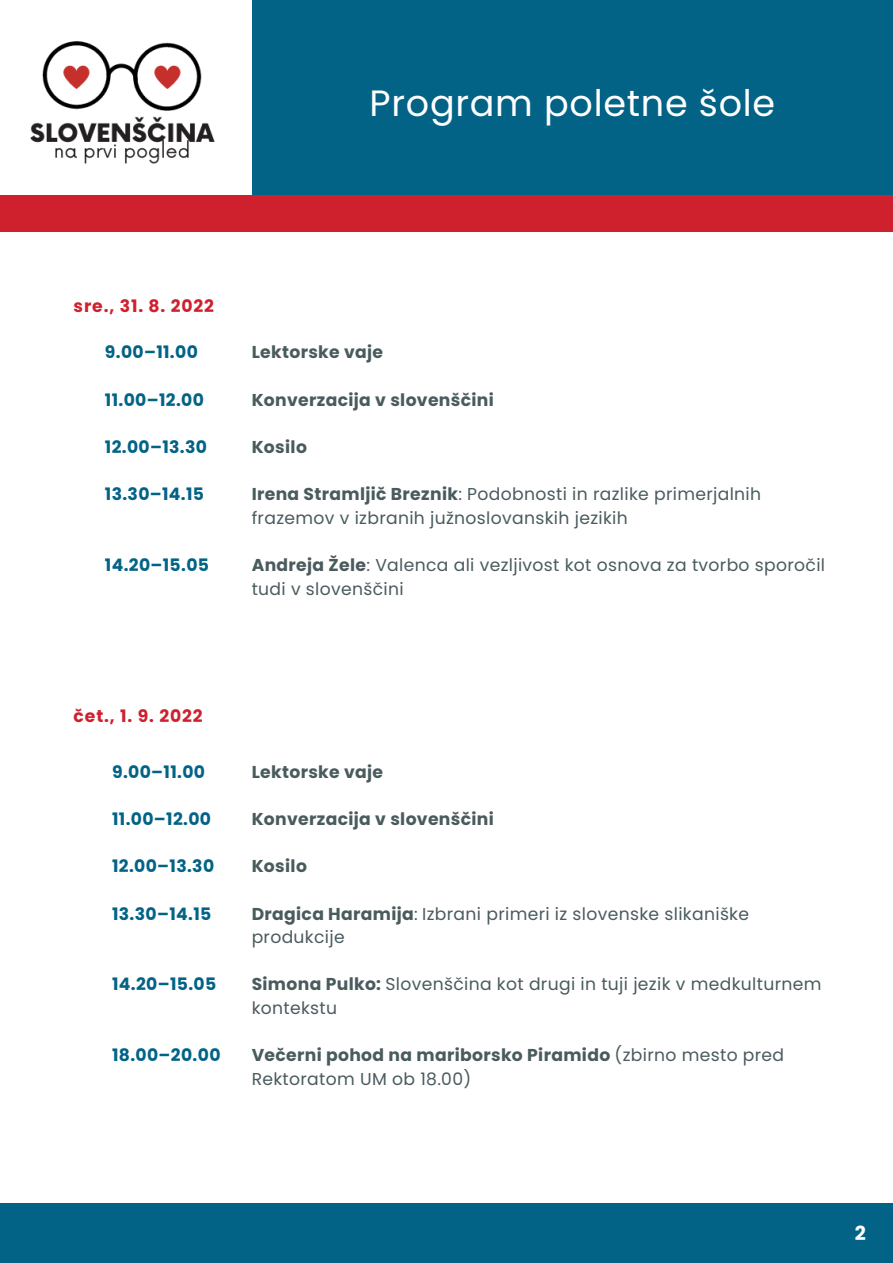
<style>
.page{position:relative;width:893px;height:1263px;background:#fff}
.page>*{position:absolute;margin:0;border:0;box-sizing:border-box;transform-origin:0 0}
.t1{font:36.53px "Poppins";letter-spacing:.02em;color:#fff}
.t2{font:700 19.42px "Poppins";color:#fff}
.t3{font:17.17px/23.6px "Poppins";letter-spacing:.02em;color:#4a5b5e}
.t4{font:700 17.17px "Poppins";letter-spacing:.02em;color:#026386}
.t5{font:700 17.17px "Poppins";letter-spacing:.02em;color:#4a5b5e}
.t6{font:700 17.17px "Poppins";letter-spacing:.05em;color:#cf202e}
.s1{font-weight:700}
</style>
<div class="page">
<div style="left:252px;top:0;width:641px;height:195px;background:#026386"></div>
<img style="left:0;top:41px;width:319px;height:191px">
<div style="left:0;top:195px;width:893px;height:36px;background:#cf202e"></div>
<div style="left:0;top:1203px;width:893px;height:60px;background:#026386"></div>
<h1 class="t1" style="left:370px;top:77px;width:407px">Program poletne šole</h1>
<p class="t6" style="left:74px;top:294px;width:142px">sre., 31. 8. 2022</p>
<p class="t4" style="left:105px;top:340px;width:94px">9.00–11.00</p>
<p class="t4" style="left:105px;top:388px;width:100px">11.00–12.00</p>
<p class="t4" style="left:105px;top:435px;width:104px">12.00–13.30</p>
<p class="t4" style="left:105px;top:482px;width:101px">13.30–14.15</p>
<p class="t4" style="left:105px;top:553px;width:106px">14.20–15.05</p>
<p class="t5" style="left:252px;top:340px;width:133px">Lektorske vaje</p>
<p class="t5" style="left:252px;top:388px;width:244px">Konverzacija v slovenščini</p>
<p class="t5" style="left:252px;top:435px;width:57px">Kosilo</p>
<p class="t3" style="left:252px;top:482px;width:511px"><span class="s1">Irena Stramljič Breznik</span>: Podobnosti in razlike primerjalnih frazemov v izbranih južnoslovanskih jezikih</p>
<p class="t3" style="left:252px;top:553px;width:575px"><span class="s1">Andreja Žele</span>: Valenca ali vezljivost kot osnova za tvorbo sporočil tudi v slovenščini</p>
<p class="t6" style="left:74px;top:704px;width:130px">čet., 1. 9. 2022</p>
<p class="t4" style="left:112px;top:760px;width:94px">9.00–11.00</p>
<p class="t4" style="left:112px;top:807px;width:100px">11.00–12.00</p>
<p class="t4" style="left:112px;top:854px;width:104px">12.00–13.30</p>
<p class="t4" style="left:112px;top:901px;width:101px">13.30–14.15</p>
<p class="t4" style="left:112px;top:972px;width:106px">14.20–15.05</p>
<p class="t4" style="left:112px;top:1043px;width:110px">18.00–20.00</p>
<p class="t5" style="left:252px;top:760px;width:133px">Lektorske vaje</p>
<p class="t5" style="left:252px;top:807px;width:244px">Konverzacija v slovenščini</p>
<p class="t5" style="left:252px;top:854px;width:57px">Kosilo</p>
<p class="t3" style="left:252px;top:902px;width:499px"><span class="s1">Dragica Haramija</span>: Izbrani primeri iz slovenske slikaniške produkcije</p>
<p class="t3" style="left:252px;top:972px;width:571px"><span class="s1">Simona Pulko:</span> Slovenščina kot drugi in tuji jezik v medkulturnem kontekstu</p>
<p class="t3" style="left:252px;top:1043px;width:534px"><span class="s1">Večerni pohod na mariborsko Piramido</span> (zbirno mesto pred<br>Rektoratom UM ob 18.00)</p>
<p class="t2" style="left:854px;top:1219px;width:13px">2</p>
</div>
